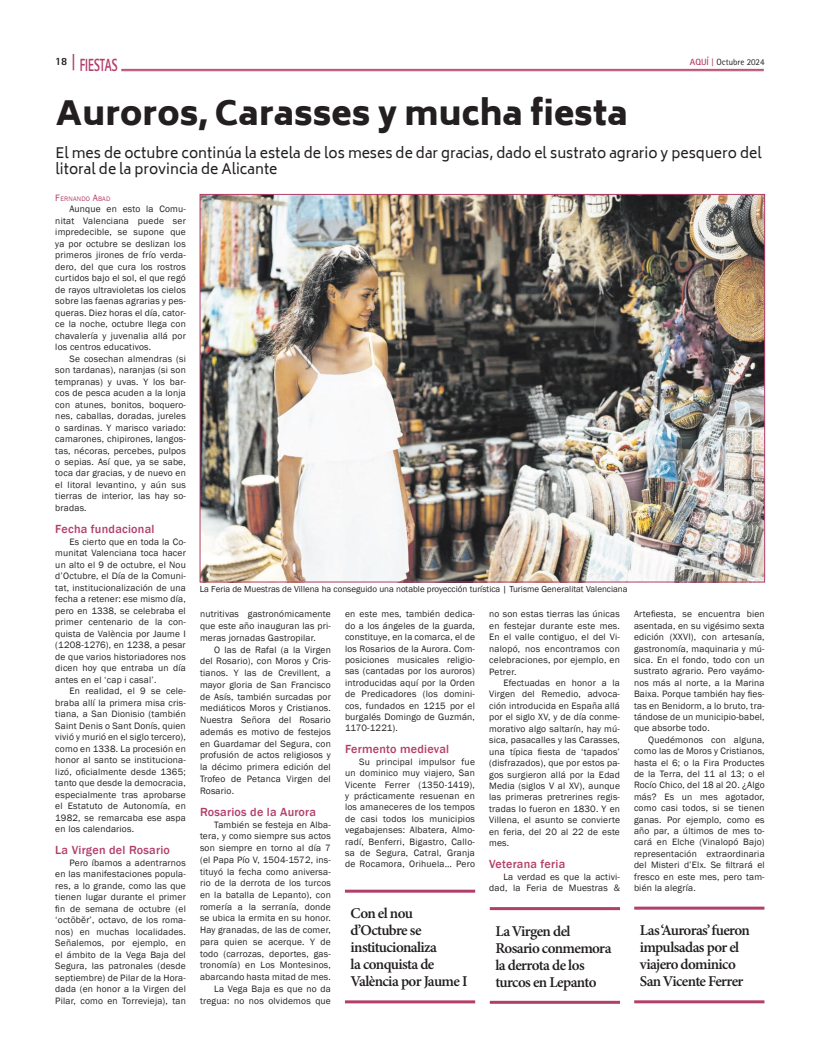
<style>
.page{position:relative;width:820px;height:1049px;background:#fff}
.page>*{position:absolute;margin:0;border:0;box-sizing:border-box;transform-origin:0 0}
.t1{font:900 33px "Biryani";color:#231f20}
.t2{font:800 17.6px "Rotis Sans Serif Std";color:#b23f6a;scale:.64 1}
.t3{font:600 15px/17px "Minion Pro";letter-spacing:-.04em;color:#231f20}
.t4{font:14px/16.8px "Biryani";color:#231f20}
.t5{font:500 12.1px "Franklin Gothic";letter-spacing:.02em;color:#b23f6a}
.t6{font:800 11px "Rotis Sans Serif Std";color:#231f20}
.t7{font:9.5px/11.4px "Franklin Gothic";letter-spacing:.02em;color:#231f20;text-align:justify}
.t8{font:9px "Franklin Gothic";color:#231f20}
.t9{font:9px "Rotis Sans Serif Std";color:#231f20}
.t10{font:6.7px "Franklin Gothic";letter-spacing:.03em;color:#b23f6a}
.s1{font-size:18.2px}
.s2{font-weight:700;color:#b23f6a}
.s3{font-family:"Rotis Serif Std";font-weight:700;color:#b23f6a}
.s4{font-size:9.5px}
</style>
<div class="page">
<img style="left:201px;top:196px;width:561px;height:384px">
<hr style="left:345px;top:890px;width:130px;height:3px;background:#b23f6a">
<hr style="left:345px;top:1000px;width:130px;height:3px;background:#b23f6a">
<hr style="left:489px;top:907px;width:130px;height:3px;background:#b23f6a">
<hr style="left:489px;top:1001px;width:130px;height:3px;background:#b23f6a">
<hr style="left:634px;top:906px;width:130px;height:3px;background:#b23f6a">
<hr style="left:634px;top:1000px;width:130px;height:3px;background:#b23f6a">
<hr style="left:121px;top:69px;width:642px;height:1px;background:#b23f6a">
<hr style="left:121px;top:71px;width:642px;height:1px;background:#b23f6a">
<h2 class="t2" style="left:72px;top:54px;width:73px"><span class="s1">|</span> FIESTAS</h2>
<p class="t6" style="left:55px;top:54px;width:14px">18</p>
<p class="t9" style="left:689px;top:57px;width:76px"><span class="s2">AQUÍ</span> <span class="s3">|</span> Octubre 2024</p>
<h1 class="t1" style="left:55px;top:94px;width:573px">Auroros, Carasses y mucha fiesta</h1>
<h3 class="t4" style="left:55px;top:144px;width:707px">El mes de octubre continúa la estela de los meses de dar gracias, dado el sustrato agrario y pesquero del litoral de la provincia de Alicante</h3>
<p class="t10" style="left:55px;top:194px;width:56px"><span class="s4">F</span>ERNANDO <span class="s4">A</span>BAD</p>
<p class="t7" style="left:55px;top:203px;width:132px;text-indent:14px">Aunque en esto la Comu&shy;nitat Valenciana puede ser impredecible, se supone que ya por octubre se deslizan los primeros jirones de frío verda&shy;dero, del que cura los rostros curtidos bajo el sol, el que regó de rayos ultravioletas los cielos sobre las faenas agrarias y pes&shy;queras. Diez horas el día, cator&shy;ce la noche, octubre llega con chavalería y juvenalia allá por los centros educativos.</p>
<p class="t7" style="left:55px;top:353px;width:132px;text-indent:14px">Se cosechan almendras (si son tardanas), naranjas (si son tempranas) y uvas. Y los bar&shy;cos de pesca acuden a la lonja con atunes, bonitos, boquero&shy;nes, caballas, doradas, jureles o sardinas. Y marisco variado: camarones, chipirones, langos&shy;tas, nécoras, percebes, pulpos o sepias. Así que, ya se sabe, toca dar gracias, y de nuevo en el litoral levantino, y aún sus tierras de interior, las hay so&shy;bradas.</p>
<p class="t5" style="left:55px;top:522px;width:101px">Fecha fundacional</p>
<p class="t7" style="left:55px;top:536px;width:132px;text-indent:14px">Es cierto que en toda la Co&shy;munitat Valenciana toca hacer un alto el 9 de octubre, el Nou d’Octubre, el Día de la Comuni&shy;tat, institucionalización de una fecha a retener: ese mismo día, pero en 1338, se celebraba el primer centenario de la con&shy;quista de València por Jaume I (1208-1276), en 1238, a pesar de que varios historiadores nos dicen hoy que entraba un día antes en el ‘cap i casal’.</p>
<p class="t7" style="left:55px;top:685px;width:132px;text-indent:14px">En realidad, el 9 se cele&shy;braba allí la primera misa cris&shy;tiana, a San Dionisio (también Saint Denis o Sant Donís, quien vivió y murió en el siglo tercero), como en 1338. La procesión en honor al santo se instituciona&shy;lizó, oficialmente desde 1365; tanto que desde la democracia, especialmente tras aprobarse el Estatuto de Autonomía, en 1982, se remarcaba ese aspa en los calendarios.</p>
<p class="t5" style="left:55px;top:843px;width:116px">La Virgen del Rosario</p>
<p class="t7" style="left:55px;top:857px;width:132px;text-indent:14px">Pero íbamos a adentrarnos en las manifestaciones popula&shy;res, a lo grande, como las que tienen lugar durante el primer fin de semana de octubre (el ‘octōbĕr’, octavo, de los roma&shy;nos) en muchas localidades.<br>Señalemos, por ejemplo, en el ámbito de la Vega Baja del Segura, las patronales (desde septiembre) de Pilar de la Hora&shy;dada (en honor a la Virgen del Pilar, como en Torrevieja), tan</p>
<p class="t8" style="left:200px;top:583px;width:429px">La Feria de Muestras de Villena ha conseguido una notable proyección turística | Turisme Generalitat Valenciana</p>
<p class="t7" style="left:200px;top:608px;width:132px;line-height:11.7px">nutritivas gastronómicamente que este año inauguran las pri&shy;meras jornadas Gastropilar.</p>
<p class="t7" style="left:200px;top:644px;width:132px;line-height:11.7px;text-indent:14px">O las de Rafal (a la Virgen del Rosario), con Moros y Cris&shy;tianos. Y las de Crevillent, a mayor gloria de San Francisco de Asís, también surcadas por mediáticos Moros y Cristianos.<br>Nuestra Señora del Rosario además es motivo de festejos en Guardamar del Segura, con profusión de actos religiosos y la décimo primera edición del Trofeo de Petanca Virgen del Rosario.</p>
<p class="t5" style="left:200px;top:804px;width:117px">Rosarios de la Aurora</p>
<p class="t7" style="left:200px;top:819px;width:132px;line-height:11.7px;text-align:right">También se festeja en Alba&shy;tera, y como siempre sus actos son siempre en torno al día 7 (el Papa Pío V, 1504-1572, ins&shy;tituyó la fecha como aniversa&shy;rio de la derrota de los turcos en la batalla de Lepanto), con romería a la serranía, donde se ubica la ermita en su honor.<br>Hay granadas, de las de comer, para quien se acerque. Y de todo (carrozas, deportes, gas&shy;tronomía) en Los Montesinos, abarcando hasta mitad de mes.<br>La Vega Baja es que no da tregua: no nos olvidemos que</p>
<p class="t7" style="left:489px;top:609px;width:132px">no son estas tierras las únicas en festejar durante este mes.<br>En el valle contiguo, el del Vi&shy;nalopó, nos encontramos con celebraciones, por ejemplo, en Petrer.</p>
<p class="t7" style="left:489px;top:677px;width:132px;text-indent:14px">Efectuadas en honor a la Virgen del Remedio, advoca&shy;ción introducida en España allá por el siglo XV, y de día conme&shy;morativo algo saltarín, hay mú&shy;sica, pasacalles y las Carasses, una típica fiesta de ‘tapados’ (disfrazados), que por estos pa&shy;gos surgieron allá por la Edad Media (siglos V al XV), aunque las primeras pretrerines regis&shy;tradas lo fueron en 1830. Y en Villena, el asunto se convierte en feria, del 20 al 22 de este mes.</p>
<p class="t5" style="left:489px;top:856px;width:78px">Veterana feria</p>
<p class="t7" style="left:489px;top:871px;width:132px;text-align:right">La verdad es que la activi&shy;dad, la Feria de Muestras &amp;</p>
<p class="t7" style="left:345px;top:609px;width:131px">en este mes, también dedica&shy;do a los ángeles de la guarda, constituye, en la comarca, el de los Rosarios de la Aurora. Com&shy;posiciones musicales religio&shy;sas (cantadas por los auroros) introducidas aquí por la Orden de Predicadores (los domini&shy;cos, fundados en 1215 por el burgalés Domingo de Guzmán, 1170-1221).</p>
<p class="t5" style="left:345px;top:742px;width:106px">Fermento medieval</p>
<p class="t7" style="left:345px;top:756px;width:131px;text-indent:14px">Su principal impulsor fue un dominico muy viajero, San Vicente Ferrer (1350-1419), y prácticamente resuenan en los amaneceres de los tempos de casi todos los municipios vegabajenses: Albatera, Almo&shy;radí, Benferri, Bigastro, Callo&shy;sa de Segura, Catral, Granja de Rocamora, Orihuela… Pero</p>
<p class="t7" style="left:633px;top:609px;width:132px">Artefiesta, se encuentra bien asentada, en su vigésimo sexta edición (XXVI), con artesanía, gastronomía, maquinaria y mú&shy;sica. En el fondo, todo con un sustrato agrario. Pero vayámo&shy;nos más al norte, a la Marina Baixa. Porque también hay fies&shy;tas en Benidorm, a lo bruto, tra&shy;tándose de un municipio-babel, que absorbe todo.</p>
<p class="t7" style="left:633px;top:734px;width:132px;text-indent:14px">Quedémonos con alguna, como las de Moros y Cristianos, hasta el 6; o la Fira Productes de la Terra, del 11 al 13; o el Rocío Chico, del 18 al 20. ¿Algo más? Es un mes agotador, como casi todos, si se tienen ganas. Por ejemplo, como es año par, a últimos de mes to&shy;cará en Elche (Vinalopó Bajo) representación extraordinaria del Misteri d’Elx. Se filtrará el fresco en este mes, pero tam&shy;bién la alegría.</p>
<h3 class="t3" style="left:350px;top:905px;width:118px">Con el nou d’Octubre se institucionaliza<br>la conquista de<br>València por Jaume I</h3>
<h3 class="t3" style="left:495px;top:923px;width:117px">La Virgen del<br>Rosario conmemora la derrota de los turcos en Lepanto</h3>
<h3 class="t3" style="left:639px;top:922px;width:111px">Las ‘Auroras’ fueron impulsadas por el viajero dominico<br>San Vicente Ferrer</h3>
</div>
